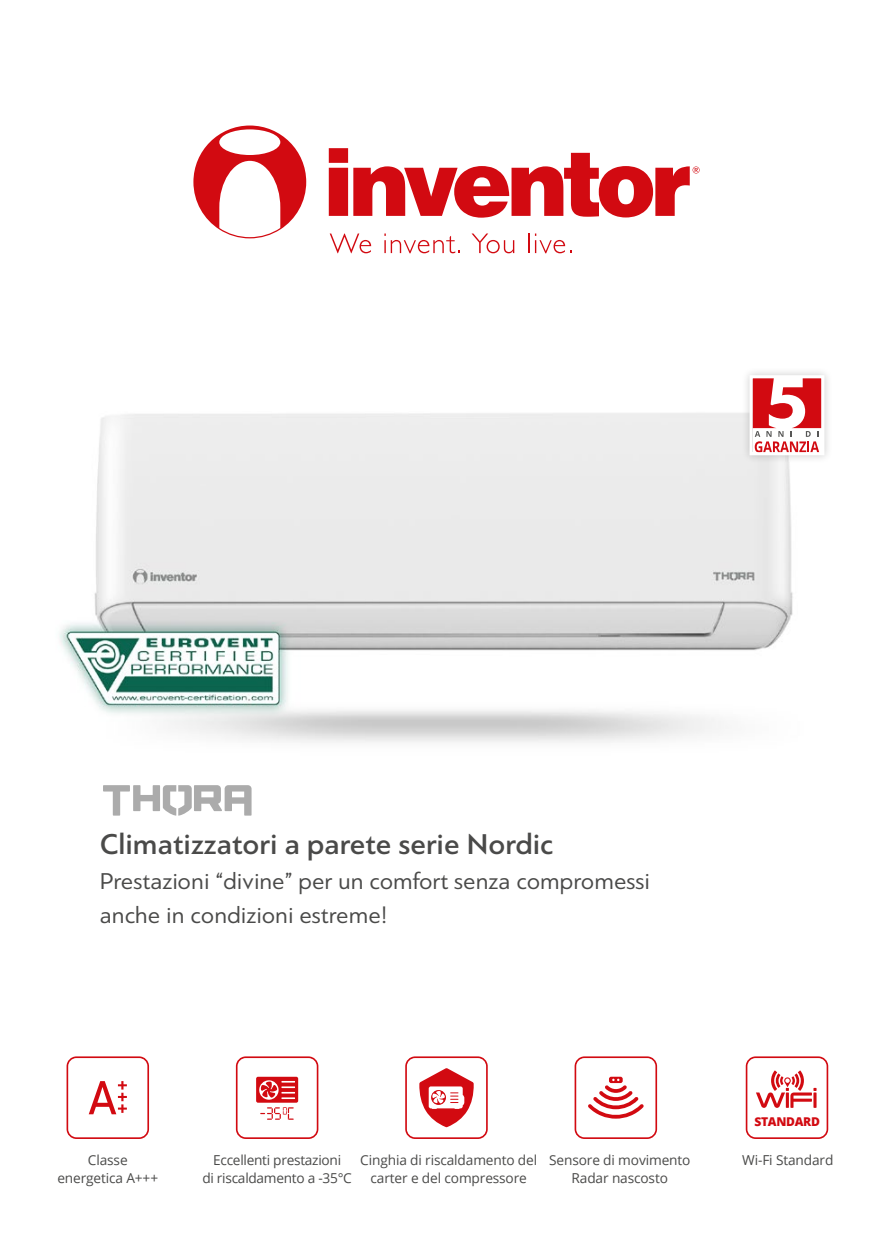
<style>
.page{position:relative;width:893px;height:1234px;background:#fff}
.page>*{position:absolute;margin:0;border:0;box-sizing:border-box;transform-origin:0 0}
.t1{font:500 30px "PF Bague Sans Pro";color:#4a4a49}
.t2{font:24px/34.5px "PF Bague Sans Pro";color:#4a4a49}
.t3{font:13.65px/17.5px "Open Sans";letter-spacing:-.01em;color:#4a4a49;text-align:center}
.t4{font:800 12.15px "Open Sans";letter-spacing:-.025em;color:#d20a11}
</style>
<div class="page">
<img style="left:59px;top:413px;width:770px;height:726px">
<svg style="left:329px;top:148px;width:371px;height:69px"></svg>
<svg style="left:193px;top:125px;width:113px;height:113px"></svg>
<svg style="left:330px;top:233px;width:41px;height:20px"></svg>
<svg style="left:384px;top:233px;width:76px;height:20px"></svg>
<svg style="left:471px;top:233px;width:43px;height:20px"></svg>
<hr style="left:528px;top:233px;width:2px;height:20px;background:#d20a11">
<svg style="left:535px;top:233px;width:37px;height:20px"></svg>
<svg style="left:103px;top:785px;width:149px;height:30px"></svg>
<svg style="left:67px;top:1056px;width:82px;height:82px"></svg>
<svg style="left:236px;top:1056px;width:82px;height:82px"></svg>
<svg style="left:405px;top:1056px;width:83px;height:82px"></svg>
<svg style="left:575px;top:1056px;width:82px;height:82px"></svg>
<svg style="left:746px;top:1056px;width:82px;height:82px"></svg>
<hr style="left:813px;top:1092px;width:3px;height:15px;background:#d20a11">
<div style="left:741px;top:366px;width:92px;height:97px;background:#000;opacity:.2"></div>
<svg style="left:748px;top:373px;width:78px;height:83px"></svg>
<h1 class="t1" style="left:100px;top:826px;width:455px">Climatizzatori a parete serie Nordic</h1>
<h2 class="t2" style="left:100px;top:863px;width:552px">Prestazioni “divine” per un comfort senza compromessi anche in condizioni estreme!</h2>
<p class="t4" style="left:754px;top:1112px;width:67px">STANDARD</p>
<p class="t3" style="left:57px;top:1150px;width:102px">Classe energetica A+++</p>
<p class="t3" style="left:202px;top:1150px;width:151px">Eccellenti prestazioni<br>di riscaldamento a -35°C</p>
<p class="t3" style="left:360px;top:1150px;width:178px">Cinghia di riscaldamento del carter e del compressore</p>
<p class="t3" style="left:549px;top:1150px;width:143px">Sensore di movimento</p>
<p class="t3" style="left:742px;top:1150px;width:93px">Wi-Fi Standard</p>
<p class="t3" style="left:572px;top:1168px;width:98px">Radar nascosto</p>
</div>
